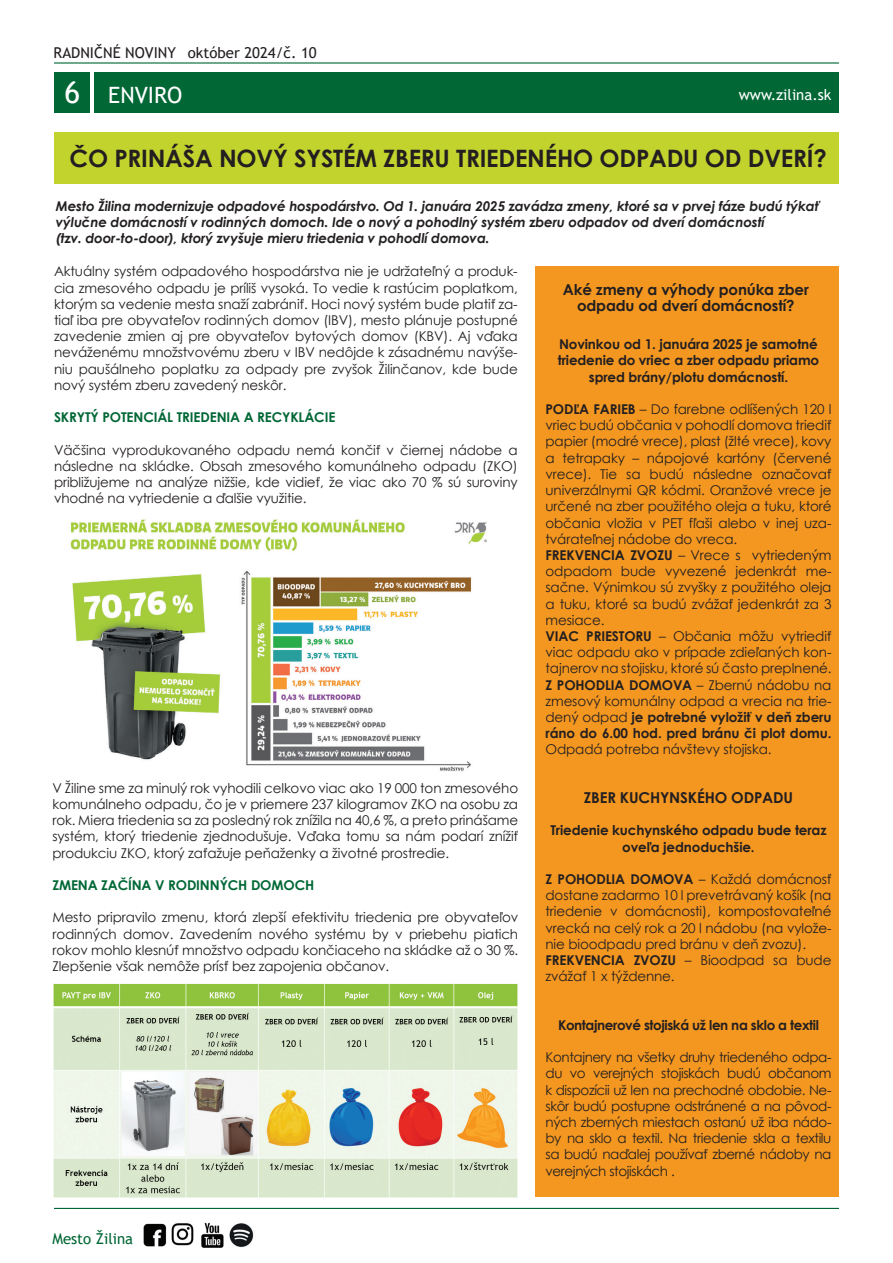
<style>
.page{position:relative;width:893px;height:1263px;background:#fff}
.page>*{position:absolute;margin:0;border:0;box-sizing:border-box;transform-origin:0 0}
.t1{font:700 24px "Century Gothic";letter-spacing:-.01em;color:#231f20}
.t2{font:22.5px "Trebuchet MS";color:#fff}
.t3{font:700 15px/16.2px "Century Gothic";letter-spacing:-.01em;color:#231f20;text-align:center}
.t4{font:15px "Trebuchet MS";color:#231f20}
.t5{font:15px "Trebuchet MS";color:#fff}
.t6{font:15px "Trebuchet MS";color:#006735}
.t7{font:13.5px/16.2px "Century Gothic";letter-spacing:-.01em;color:#231f20;text-align:justify}
.t8{font:italic 700 13.5px/16.2px "Century Gothic";letter-spacing:-.01em;color:#231f20}
.t9{font:700 13.5px/16.2px "Century Gothic";letter-spacing:-.01em;color:#231f20;text-align:center}
.t10{font:700 13.5px "Century Gothic";letter-spacing:-.01em;color:#006735}
.t11{font:700 13.5px "Century Gothic";letter-spacing:-.03em;color:#231f20}
.s1{font-size:30px}
.s2{font-weight:700}
</style>
<div class="page">
<div style="left:94px;top:72px;width:745px;height:41px;background:#006735"></div>
<div style="left:54px;top:72px;width:35px;height:41px;background:#006735"></div>
<hr style="left:54px;top:62px;width:785px;height:2px;background:#006735">
<hr style="left:54px;top:1208px;width:785px;height:1px;background:#006735">
<img style="left:143px;top:1222px;width:111px;height:26px">
<img style="left:54px;top:984px;width:464px;height:213px">
<div style="left:54px;top:132px;width:785px;height:52px;background:#c3d32e"></div>
<div style="left:536px;top:266px;width:303px;height:931px;background:#f49720"></div>
<img style="left:70px;top:519px;width:417px;height:252px">
<div style="left:54px;top:764px;width:75px;height:13px;background:#fff"></div>
<p class="t4" style="left:54px;top:43px;width:265px">RADNIČNÉ NOVINY október 2024/č. 10</p>
<h2 class="t2" style="left:64px;top:81px;width:119px"><span class="s1">6</span> ENVIRO</h2>
<p class="t5" style="left:739px;top:85px;width:94px">www.zilina.sk</p>
<h1 class="t1" style="left:70px;top:140px;width:759px">ČO PRINÁŠA NOVÝ SYSTÉM ZBERU TRIEDENÉHO ODPADU OD DVERÍ?</h1>
<p class="t8" style="left:56px;top:197px;width:765px">Mesto Žilina modernizuje odpadové hospodárstvo. Od 1. januára 2025 zavádza zmeny, ktoré sa v prvej fáze budú týkať výlučne domácností v rodinných domoch. Ide o nový a pohodlný systém zberu odpadov od dverí domácností<br>(tzv. door-to-door), ktorý zvyšuje mieru triedenia v pohodlí domova.</p>
<p class="t7" style="left:54px;top:263px;width:465px">Aktuálny systém odpadového hospodárstva nie je udržateľný a produk&shy;cia zmesového odpadu je príliš vysoká. To vedie k rastúcim poplatkom, ktorým sa vedenie mesta snaží zabrániť. Hoci nový systém bude platiť za&shy;tiaľ iba pre obyvateľov rodinných domov (IBV), mesto plánuje postupné zavedenie zmien aj pre obyvateľov bytových domov (KBV). Aj vďaka neváženému množstvovému zberu v IBV nedôjde k zásadnému navýše&shy;niu paušálneho poplatku za odpady pre zvyšok Žilinčanov, kde bude nový systém zberu zavedený neskôr.</p>
<p class="t10" style="left:54px;top:407px;width:283px">SKRYTÝ POTENCIÁL TRIEDENIA A RECYKLÁCIE</p>
<p class="t7" style="left:54px;top:441px;width:465px">Väčšina vyprodukovaného odpadu nemá končiť v čiernej nádobe a následne na skládke. Obsah zmesového komunálneho odpadu (ZKO) približujeme na analýze nižšie, kde vidieť, že viac ako 70 % sú suroviny vhodné na vytriedenie a ďalšie využitie.</p>
<p class="t7" style="left:52px;top:779px;width:467px">V Žiline sme za minulý rok vyhodili celkovo viac ako 19 000 ton zmesového komunálneho odpadu, čo je v priemere 237 kilogramov ZKO na osobu za rok. Miera triedenia sa za posledný rok znížila na 40,6 %, a preto prinášame systém, ktorý triedenie zjednodušuje. Vďaka tomu sa nám podarí znížiť produkciu ZKO, ktorý zaťažuje peňaženky a životné prostredie.</p>
<p class="t10" style="left:52px;top:875px;width:263px">ZMENA ZAČÍNA V RODINNÝCH DOMOCH</p>
<p class="t7" style="left:52px;top:909px;width:467px">Mesto pripravilo zmenu, ktorá zlepší efektivitu triedenia pre obyvateľov rodinných domov. Zavedením nového systému by v priebehu piatich rokov mohlo klesnúť množstvo odpadu končiaceho na skládke až o 30 %.<br>Zlepšenie však nemôže prísť bez zapojenia občanov.</p>
<p class="t6" style="left:52px;top:1229px;width:82px">Mesto Žilina</p>
<p class="t3" style="left:563px;top:281px;width:247px">Aké zmeny a výhody ponúka zber odpadu od dverí domácností?</p>
<p class="t9" style="left:558px;top:336px;width:263px">Novinkou od 1. januára 2025 je samotné triedenie do vriec a zber odpadu priamo spred brány/plotu domácností.</p>
<p class="t7" style="left:545px;top:401px;width:287px;text-align:left"><span class="s2">PODĽA FARIEB</span> – Do farebne odlíšených 120 l vriec budú občania v pohodlí domova triediť papier (modré vrece), plast (žlté vrece), kovy a tetrapaky – nápojové kartóny (červené vrece). Tie sa budú následne označovať univerzálnymi QR kódmi. Oranžové vrece je určené na zber použitého oleja a tuku, ktoré občania vložia v PET fľaši alebo v inej uza&shy;tvárateľnej nádobe do vreca.<br><span class="s2">FREKVENCIA ZVOZU</span> – Vrece s vytriedeným odpadom bude vyvezené jedenkrát me&shy;sačne. Výnimkou sú zvyšky z použitého oleja a tuku, ktoré sa budú zvážať jedenkrát za 3 mesiace.<br><span class="s2">VIAC PRIESTORU</span> – Občania môžu vytriediť viac odpadu ako v prípade zdieľaných kon&shy;tajnerov na stojisku, ktoré sú často preplnené.<br><span class="s2">Z POHODLIA DOMOVA</span> – Zbernú nádobu na zmesový komunálny odpad a vrecia na trie&shy;dený odpad <span class="s2">je potrebné vyložiť v deň zberu ráno do 6.00 hod. pred bránu či plot domu.</span></p>
<p class="t7" style="left:545px;top:741px;width:227px">Odpadá potreba návštevy stojiska.</p>
<p class="t3" style="left:584px;top:789px;width:211px">ZBER KUCHYNSKÉHO ODPADU</p>
<p class="t9" style="left:550px;top:822px;width:278px">Triedenie kuchynského odpadu bude teraz oveľa jednoduchšie.</p>
<p class="t7" style="left:545px;top:871px;width:287px;text-align:left"><span class="s2">Z POHODLIA DOMOVA</span> – Každá domácnosť dostane zadarmo 10 l prevetrávaný košík (na triedenie v domácnosti), kompostovateľné vrecká na celý rok a 20 l nádobu (na vylože&shy;nie bioodpadu pred bránu v deň zvozu).<br><span class="s2">FREKVENCIA ZVOZU</span> – Bioodpad sa bude zvážať 1 x týždenne.</p>
<p class="t11" style="left:558px;top:1014px;width:262px">Kontajnerové stojiská už len na sklo a textil</p>
<p class="t7" style="left:545px;top:1049px;width:287px">Kontajnery na všetky druhy triedeného odpa&shy;du vo verejných stojiskách budú občanom k dispozícii už len na prechodné obdobie. Ne&shy;skôr budú postupne odstránené a na pôvod&shy;ných zberných miestach ostanú už iba nádo&shy;by na sklo a textil. Na triedenie skla a textilu sa budú naďalej používať zberné nádoby na verejných stojiskách .</p>
</div>
